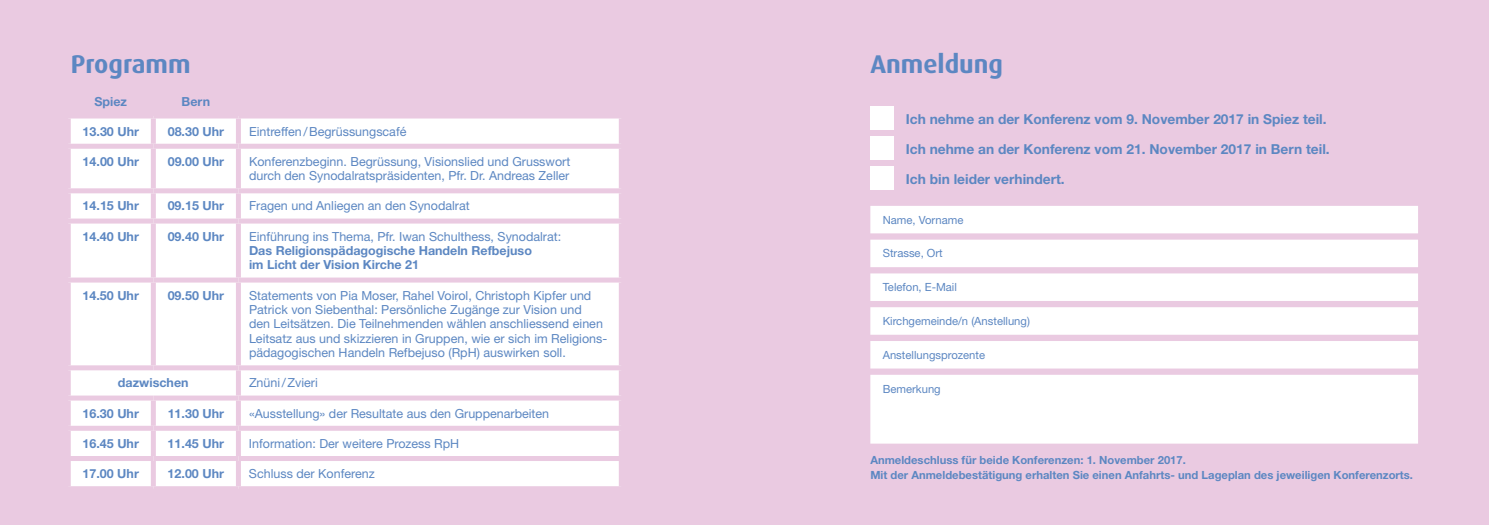
<style>
.page{position:relative;width:1489px;height:525px;background:#fff}
.page>*{position:absolute;margin:0;border:0;box-sizing:border-box;transform-origin:0 0}
.t1{font:700 25.62px "Dax";color:#5c87c2}
.t2{font:700 13.75px/30px "Helvetica Neue LT Std";color:#5c87c2}
.t3{font:12.5px/14.4px "Helvetica Neue LT Std";color:#5c87c2}
.t4{font:700 12.5px/14.4px "Helvetica Neue LT Std";color:#5c87c2}
.t5{font:700 11.25px/14.4px "Helvetica Neue LT Std";color:#5c87c2}
.t6{font:11.25px "Helvetica Neue LT Std";color:#5c87c2}
</style>
<div class="page">
<div style="left:0;top:0;width:1488px;height:524px;background:#eacae1"></div>
<div style="left:71px;top:118px;width:547px;height:368px;background:#fff"></div>
<div style="left:151px;top:118px;width:5px;height:26px;background:#eacae1"></div>
<div style="left:236px;top:118px;width:5px;height:26px;background:#eacae1"></div>
<div style="left:66px;top:144px;width:87px;height:5px;background:#eacae1"></div>
<div style="left:153px;top:144px;width:85px;height:5px;background:#eacae1"></div>
<div style="left:151px;top:149px;width:5px;height:39px;background:#eacae1"></div>
<div style="left:238px;top:144px;width:385px;height:5px;background:#eacae1"></div>
<div style="left:236px;top:149px;width:5px;height:39px;background:#eacae1"></div>
<div style="left:66px;top:188px;width:87px;height:5px;background:#eacae1"></div>
<div style="left:153px;top:188px;width:85px;height:5px;background:#eacae1"></div>
<div style="left:151px;top:193px;width:5px;height:25px;background:#eacae1"></div>
<div style="left:238px;top:188px;width:385px;height:5px;background:#eacae1"></div>
<div style="left:236px;top:193px;width:5px;height:25px;background:#eacae1"></div>
<div style="left:66px;top:218px;width:87px;height:5px;background:#eacae1"></div>
<div style="left:153px;top:218px;width:85px;height:5px;background:#eacae1"></div>
<div style="left:151px;top:223px;width:5px;height:54px;background:#eacae1"></div>
<div style="left:238px;top:218px;width:385px;height:5px;background:#eacae1"></div>
<div style="left:236px;top:223px;width:5px;height:54px;background:#eacae1"></div>
<div style="left:66px;top:277px;width:87px;height:5px;background:#eacae1"></div>
<div style="left:153px;top:277px;width:85px;height:5px;background:#eacae1"></div>
<div style="left:151px;top:282px;width:5px;height:83px;background:#eacae1"></div>
<div style="left:238px;top:277px;width:385px;height:5px;background:#eacae1"></div>
<div style="left:236px;top:282px;width:5px;height:83px;background:#eacae1"></div>
<div style="left:66px;top:365px;width:87px;height:5px;background:#eacae1"></div>
<div style="left:153px;top:365px;width:85px;height:5px;background:#eacae1"></div>
<div style="left:238px;top:365px;width:385px;height:5px;background:#eacae1"></div>
<div style="left:236px;top:370px;width:5px;height:25px;background:#eacae1"></div>
<div style="left:66px;top:395px;width:87px;height:5px;background:#eacae1"></div>
<div style="left:153px;top:395px;width:85px;height:5px;background:#eacae1"></div>
<div style="left:151px;top:400px;width:5px;height:25px;background:#eacae1"></div>
<div style="left:238px;top:395px;width:385px;height:5px;background:#eacae1"></div>
<div style="left:236px;top:400px;width:5px;height:25px;background:#eacae1"></div>
<div style="left:66px;top:425px;width:87px;height:5px;background:#eacae1"></div>
<div style="left:153px;top:425px;width:85px;height:5px;background:#eacae1"></div>
<div style="left:151px;top:430px;width:5px;height:25px;background:#eacae1"></div>
<div style="left:238px;top:425px;width:385px;height:5px;background:#eacae1"></div>
<div style="left:236px;top:430px;width:5px;height:25px;background:#eacae1"></div>
<div style="left:66px;top:455px;width:87px;height:5px;background:#eacae1"></div>
<div style="left:153px;top:455px;width:85px;height:5px;background:#eacae1"></div>
<div style="left:151px;top:460px;width:5px;height:26px;background:#eacae1"></div>
<div style="left:238px;top:455px;width:385px;height:5px;background:#eacae1"></div>
<div style="left:236px;top:460px;width:5px;height:26px;background:#eacae1"></div>
<div style="left:870px;top:206px;width:547px;height:27px;background:#fff"></div>
<div style="left:870px;top:239px;width:547px;height:28px;background:#fff"></div>
<div style="left:870px;top:273px;width:547px;height:28px;background:#fff"></div>
<div style="left:870px;top:307px;width:547px;height:27px;background:#fff"></div>
<div style="left:870px;top:341px;width:547px;height:27px;background:#fff"></div>
<div style="left:870px;top:374px;width:547px;height:69px;background:#fff"></div>
<div style="left:870px;top:106px;width:23px;height:23px;background:#fff"></div>
<div style="left:870px;top:136px;width:23px;height:23px;background:#fff"></div>
<div style="left:870px;top:166px;width:23px;height:23px;background:#fff"></div>
<h1 class="t1" style="left:71px;top:50px;width:121px">Programm</h1>
<h1 class="t1" style="left:870px;top:50px;width:134px">Anmeldung</h1>
<p class="t4" style="left:94px;top:94px;width:34px">Spiez</p>
<p class="t4" style="left:182px;top:94px;width:30px">Bern</p>
<p class="t4" style="left:83px;top:124px;width:58px">13.30 Uhr</p>
<p class="t4" style="left:168px;top:124px;width:58px">08.30 Uhr</p>
<p class="t3" style="left:249px;top:124px;width:159px">Eintreffen/Begrüssungscafé</p>
<p class="t4" style="left:83px;top:154px;width:58px">14.00 Uhr</p>
<p class="t4" style="left:168px;top:154px;width:58px">09.00 Uhr</p>
<p class="t3" style="left:249px;top:154px;width:323px">Konferenzbeginn. Begrüssung, Visionslied und Grusswort durch den Synodalratspräsidenten, Pfr. Dr. Andreas Zeller</p>
<p class="t4" style="left:83px;top:198px;width:58px">14.15 Uhr</p>
<p class="t4" style="left:168px;top:198px;width:58px">09.15 Uhr</p>
<p class="t3" style="left:249px;top:198px;width:222px">Fragen und Anliegen an den Synodalrat</p>
<p class="t4" style="left:83px;top:228px;width:58px">14.40 Uhr</p>
<p class="t4" style="left:168px;top:228px;width:58px">09.40 Uhr</p>
<p class="t3" style="left:249px;top:229px;width:314px">Einführung ins Thema, Pfr. Iwan Schulthess, Synodalrat:</p>
<p class="t4" style="left:249px;top:243px;width:284px">Das Religionspädagogische Handeln Refbejuso im Licht der Vision Kirche 21</p>
<p class="t4" style="left:83px;top:287px;width:58px">14.50 Uhr</p>
<p class="t4" style="left:168px;top:287px;width:58px">09.50 Uhr</p>
<p class="t3" style="left:249px;top:288px;width:360px">Statements von Pia Moser, Rahel Voirol, Christoph Kipfer und Patrick von Siebenthal: Persönliche Zugänge zur Vision und<br>den Leitsätzen. Die Teilnehmenden wählen anschliessend einen Leitsatz aus und skizzieren in Gruppen, wie er sich im Religions&shy;pädagogischen Handeln Refbejuso (RpH) auswirken soll.</p>
<p class="t4" style="left:118px;top:375px;width:72px">dazwischen</p>
<p class="t3" style="left:249px;top:375px;width:70px">Znüni/Zvieri</p>
<p class="t4" style="left:83px;top:405px;width:58px">16.30 Uhr</p>
<p class="t4" style="left:168px;top:405px;width:58px">11.30 Uhr</p>
<p class="t3" style="left:249px;top:405px;width:302px">«Ausstellung» der Resultate aus den Gruppenarbeiten</p>
<p class="t4" style="left:83px;top:435px;width:58px">16.45 Uhr</p>
<p class="t4" style="left:168px;top:435px;width:58px">11.45 Uhr</p>
<p class="t3" style="left:249px;top:436px;width:212px">Information: Der weitere Prozess RpH</p>
<p class="t4" style="left:83px;top:466px;width:58px">17.00 Uhr</p>
<p class="t4" style="left:168px;top:466px;width:58px">12.00 Uhr</p>
<p class="t3" style="left:249px;top:466px;width:127px">Schluss der Konferenz</p>
<p class="t2" style="left:905px;top:104px;width:425px">Ich nehme an der Konferenz vom 9. November 2017 in Spiez teil.<br>Ich nehme an der Konferenz vom 21. November 2017 in Bern teil.<br>Ich bin leider verhindert.</p>
<p class="t6" style="left:882px;top:213px;width:82px">Name, Vorname</p>
<p class="t6" style="left:882px;top:246px;width:62px">Strasse, Ort</p>
<p class="t6" style="left:882px;top:280px;width:76px">Telefon, E-Mail</p>
<p class="t6" style="left:882px;top:314px;width:149px">Kirchgemeinde/n (Anstellung)</p>
<p class="t6" style="left:882px;top:348px;width:104px">Anstellungsprozente</p>
<p class="t6" style="left:882px;top:381px;width:59px">Bemerkung</p>
<p class="t5" style="left:870px;top:453px;width:544px">Anmeldeschluss für beide Konferenzen: 1. November 2017.<br>Mit der Anmeldebestätigung erhalten Sie einen Anfahrts- und Lageplan des jeweiligen Konferenzorts.</p>
</div>
